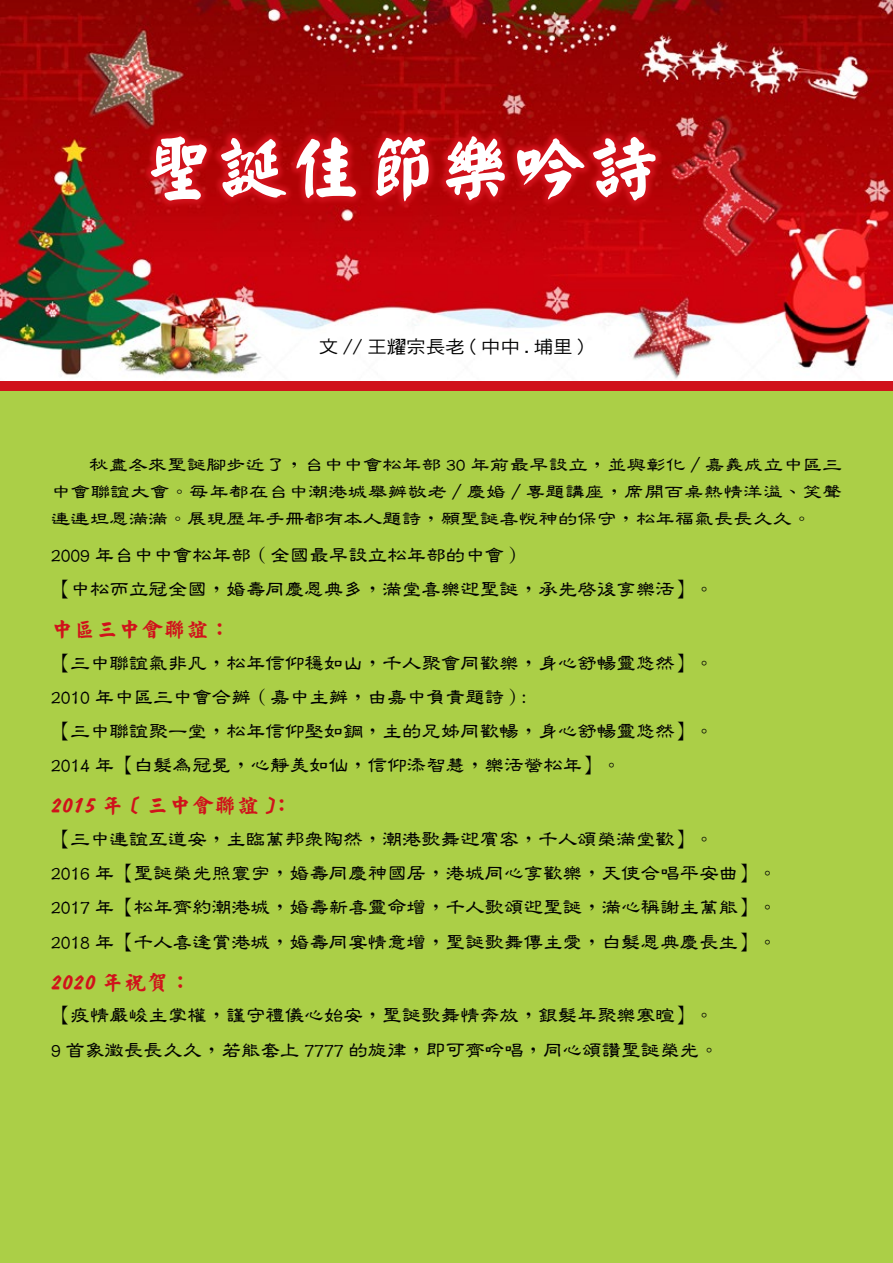
<style>
.page{position:relative;width:893px;height:1263px;background:#fff}
.page>*{position:absolute;margin:0;border:0;box-sizing:border-box;transform-origin:0 0}
.t1{font:69px "Yankai EG Ultra Big 5";letter-spacing:.075em;color:#fff}
.t2{font:20.25px "Maokai EG Heavy Big 5";color:#d0121b;scale:1.11 1}
.t3{font:600 19.5px/34.2px "Jen Lei";color:#000}
.t4{font:600 17.55px/27px "Jen Lei";color:#000;text-align:justify;scale:1.11 1}
.t5{font:17.55px "DF Hei W5 WINP BF";color:#000;scale:1.11 1}
</style>
<div class="page">
<div style="left:0;top:389px;width:893px;height:874px;background:#abcf47"></div>
<img style="left:0;top:0;width:893px;height:379px">
<svg style="left:142px;top:128px;width:522px;height:82px;background:#c10b11"></svg>
<div style="left:0;top:381px;width:893px;height:10px;background:#d0121b"></div>
<h1 class="t1" style="left:145px;top:132px;width:516px">聖誕佳節樂吟詩</h1>
<p class="t5" style="left:319px;top:338px;width:240px">文 // 王耀宗長老 ( 中中 . 埔里 )</p>
<p class="t4" style="left:51px;top:452px;width:714px;text-indent:38px">秋盡冬來聖誕腳步近了，台中中會松年部 30 年前最早設立，並與彰化 / 嘉義成立中區三中會聯誼大會。每年都在台中潮港城舉辦敬老 / 慶婚 / 專題講座，席開百桌熱情洋溢、笑聲連連坦恩滿滿。展現歷年手冊都有本人題詩，願聖誕喜悅神的保守，松年福氣長長久久。</p>
<p class="t3" style="left:51px;top:538px;width:664px">2009 年台中中會松年部 ( 全國最早設立松年部的中會 )<br>【中松而立冠全國，婚壽同慶恩典多，滿堂喜樂迎聖誕，承先啟後享樂活】。</p>
<p class="t2" style="left:51px;top:619px;width:159px">中區三中會聯誼 :</p>
<p class="t3" style="left:51px;top:646px;width:664px">【三中聯誼氣非凡，松年信仰穩如山，千人聚會同歡樂，身心舒暢靈悠然】。2010 年中區三中會合辦 ( 嘉中主辦，由嘉中負責題詩 ):<br>【三中聯誼聚一堂，松年信仰堅如鋼，主的兄姊同歡暢，身心舒暢靈悠然】。2014 年【白髮為冠冕，心靜美如仙，信仰添智慧，樂活營松年】。</p>
<p class="t2" style="left:51px;top:795px;width:214px">2015 年 [ 三中會聯誼 ]:</p>
<p class="t3" style="left:51px;top:822px;width:728px">【三中連誼互道安，主臨萬邦眾陶然，潮港歌舞迎賓客，千人頌榮滿堂歡】。<br>2016 年【聖誕榮光照寰宇，婚壽同慶神國居，港城同心享歡樂，天使合唱平安曲】。2017 年【松年齊約潮港城，婚壽新喜靈命增，千人歌頌迎聖誕，滿心稱謝主萬能】。2018 年【千人喜逢賞港城，婚壽同宴情意增，聖誕歌舞傳主愛，白髮恩典慶長生】。</p>
<p class="t2" style="left:51px;top:972px;width:123px">2020 年祝賀 :</p>
<p class="t3" style="left:51px;top:998px;width:669px">【疫情嚴峻主掌權，謹守禮儀心始安，聖誕歌舞情奔放，銀髮年聚樂寒暄】。<br>9 首象徵長長久久，若能套上 7777 的旋律，即可齊吟唱，同心頌讚聖誕榮光。</p>
</div>
